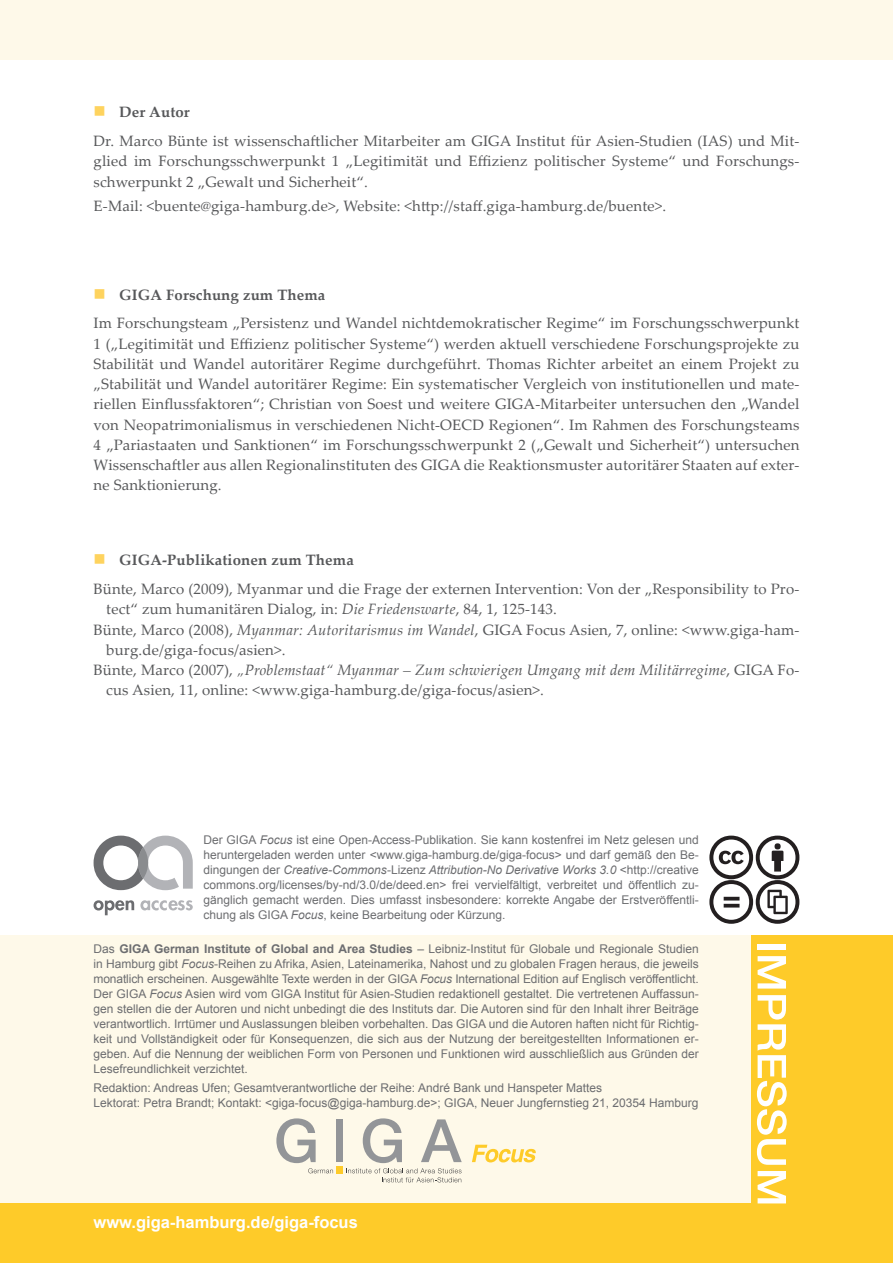
<style>
.page{position:relative;width:893px;height:1263px;background:#fff}
.page>*{position:absolute;margin:0;border:0;box-sizing:border-box;transform-origin:0 0}
.foc__text_fusszeile{font:700 16.5px "Arial";color:#fff}
.t1{font:16.5px "Wingdings";color:#fed35e}
.foc__letzte_seite_fl{font:15px/20.2px "Palatino Linotype";letter-spacing:.01em;color:#57585a;text-align:justify}
.foc__letzte_seite_li{font:15px/20.2px "Palatino Linotype";letter-spacing:.01em;color:#57585a}
.foc__letzte_seite_e{font:15px "Palatino Linotype";letter-spacing:.01em;color:#57585a}
.foc__letzte_seite_au{font:700 15px "Palatino Linotype";letter-spacing:.01em;color:#57585a}
.foc__letzte_seite_im{font:12px/15px "Arial";color:#6c6d70;text-align:justify}
.s1{font-style:italic}
.s2{font-weight:700}
</style>
<div class="page">
<div style="left:0;top:935px;width:893px;height:328px;background:#fef9e9"></div>
<div style="left:752px;top:935px;width:141px;height:328px;background:#fecb29"></div>
<div style="left:0;top:1203px;width:753px;height:60px;background:#fecb29"></div>
<div style="left:758px;top:944px;width:28px;height:5px;background:#fff"></div>
<svg style="left:758px;top:956px;width:28px;height:32px"></svg>
<svg style="left:757px;top:995px;width:30px;height:170px"></svg>
<svg style="left:758px;top:1171px;width:28px;height:32px"></svg>
<div style="left:336px;top:1119px;width:7px;height:43px;background:#939598"></div>
<svg style="left:276px;top:1118px;width:57px;height:55px"></svg>
<svg style="left:346px;top:1118px;width:116px;height:64px"></svg>
<div style="left:336px;top:1166px;width:7px;height:7px;background:#fecb29"></div>
<svg style="left:472px;top:1145px;width:64px;height:17px"></svg>
<svg style="left:94px;top:836px;width:99px;height:54px"></svg>
<svg style="left:94px;top:900px;width:40px;height:15px"></svg>
<svg style="left:140px;top:900px;width:53px;height:10px"></svg>
<svg style="left:709px;top:836px;width:90px;height:88px"></svg>
<div style="left:0;top:0;width:893px;height:60px;background:#fef9e9"></div>
<h1 class="t1" style="left:94px;top:102px;width:14px">■</h1>
<p class="foc__letzte_seite_au" style="left:119px;top:102px;width:72px">Der Autor</p>
<p class="foc__letzte_seite_fl" style="left:94px;top:130px;width:707px">Dr. Marco Bünte ist wissenschaftlicher Mitarbeiter am GIGA Institut für Asien-Studien (IAS) und Mit&shy;glied im Forschungsschwerpunkt 1 „Legitimität und Effizienz politischer Systeme“ und Forschungs&shy;schwerpunkt 2 „Gewalt und Sicherheit“.</p>
<p class="foc__letzte_seite_e" style="left:94px;top:195px;width:574px">E-Mail: &lt;buente@giga-hamburg.de&gt;, Website: &lt;http://staff.giga-hamburg.de/buente&gt;.</p>
<p class="foc__letzte_seite_au" style="left:119px;top:284px;width:208px">GIGA Forschung zum Thema</p>
<p class="foc__letzte_seite_fl" style="left:94px;top:312px;width:707px">Im Forschungsteam „Persistenz und Wandel nichtdemokratischer Regime“ im Forschungsschwerpunkt 1 („Legitimität und Effizienz politischer Systeme“) werden aktuell verschiedene Forschungsprojekte zu Stabilität und Wandel autoritärer Regime durchgeführt. Thomas Richter arbeitet an einem Projekt zu „Stabilität und Wandel autoritärer Regime: Ein systematischer Vergleich von institutionellen und mate&shy;riellen Einflussfaktoren“; Christian von Soest und weitere GIGA-Mitarbeiter untersuchen den „Wandel von Neopatrimonialismus in verschiedenen Nicht-OECD Regionen“. Im Rahmen des Forschungsteams 4 „Pariastaaten und Sanktionen“ im Forschungsschwerpunkt 2 („Gewalt und Sicherheit“) untersuchen Wissenschaftler aus allen Regionalinstituten des GIGA die Reaktionsmuster autoritärer Staaten auf exter&shy;ne Sanktionierung.</p>
<h1 class="t1" style="left:94px;top:285px;width:14px">■</h1>
<p class="foc__letzte_seite_au" style="left:119px;top:550px;width:236px">GIGA-Publikationen zum Thema</p>
<p class="foc__letzte_seite_li" style="left:106px;top:578px;width:695px;text-indent:-13px">Bünte, Marco (2009), Myanmar und die Frage der externen Intervention: Von der „Responsibility to Pro&shy;tect“ zum humanitären Dialog, in: <span class="s1">Die Friedenswarte</span>, 84, 1, 125-143.</p>
<p class="foc__letzte_seite_li" style="left:106px;top:619px;width:695px;text-indent:-13px">Bünte, Marco (2008), <span class="s1">Myanmar: Autoritarismus im Wandel</span>, GIGA Focus Asien, 7, online: &lt;www.giga-ham&shy;burg.de/giga-focus/asien&gt;.</p>
<p class="foc__letzte_seite_li" style="left:106px;top:659px;width:695px;text-indent:-13px">Bünte, Marco (2007), <span class="s1">„Problemstaat“ Myanmar – Zum schwierigen Umgang mit dem Militärregime</span>, GIGA Fo&shy;cus Asien, 11, online: &lt;www.giga-hamburg.de/giga-focus/asien&gt;.</p>
<h1 class="t1" style="left:94px;top:551px;width:14px">■</h1>
<p class="foc__letzte_seite_im" style="left:203px;top:833px;width:497px">Der GIGA <span class="s1">Focus</span> ist eine Open-Access-Publikation. Sie kann kostenfrei im Netz gelesen und heruntergeladen werden unter &lt;www.giga-hamburg.de/giga-focus&gt; und darf gemäß den Be&shy;dingungen der <span class="s1">Creative-Commons</span>-Lizenz <span class="s1">Attribution-No Derivative Works 3.0</span> &lt;http://creative commons.org/licenses/by-nd/3.0/de/deed.en&gt; frei vervielfältigt, verbreitet und öffentlich zu&shy;gänglich gemacht werden. Dies umfasst insbesondere: korrekte Angabe der Erstveröffentli&shy;chung als GIGA <span class="s1">Focus</span>, keine Bearbeitung oder Kürzung.</p>
<p class="foc__letzte_seite_im" style="left:94px;top:941px;width:607px">Das <span class="s2">GIGA German Institute of Global and Area Studies</span> – Leibniz-Institut für Globale und Regionale Studien in Hamburg gibt <span class="s1">Focus</span>-Reihen zu Afrika, Asien, Lateinamerika, Nahost und zu globalen Fragen heraus, die jeweils monatlich erscheinen. Ausgewählte Texte werden in der GIGA <span class="s1">Focus</span> International Edition auf Englisch veröffentlicht.<br>Der GIGA <span class="s1">Focus</span> Asien wird vom GIGA Institut für Asien-Studien redaktionell gestaltet. Die vertretenen Auffassun&shy;gen stellen die der Autoren und nicht unbedingt die des Instituts dar. Die Autoren sind für den Inhalt ihrer Beiträge verantwortlich. Irrtümer und Auslassungen bleiben vorbehalten. Das GIGA und die Autoren haften nicht für Richtig&shy;keit und Vollständigkeit oder für Konsequenzen, die sich aus der Nutzung der bereitgestellten Informationen er&shy;geben. Auf die Nennung der weiblichen Form von Personen und Funktionen wird ausschließlich aus Gründen der Lesefreundlichkeit verzichtet.</p>
<p class="foc__letzte_seite_im" style="left:94px;top:1080px;width:510px">Redaktion: Andreas Ufen; Gesamtverantwortliche der Reihe: André Bank und Hanspeter Mattes</p>
<p class="foc__letzte_seite_im" style="left:94px;top:1095px;width:607px">Lektorat: Petra Brandt; Kontakt: &lt;giga-focus@giga-hamburg.de&gt;; GIGA, Neuer Jungfernstieg 21, 20354 Hamburg</p>
<p class="foc__text_fusszeile" style="left:94px;top:1211px;width:266px">www.giga-hamburg.de/giga-focus</p>
</div>
